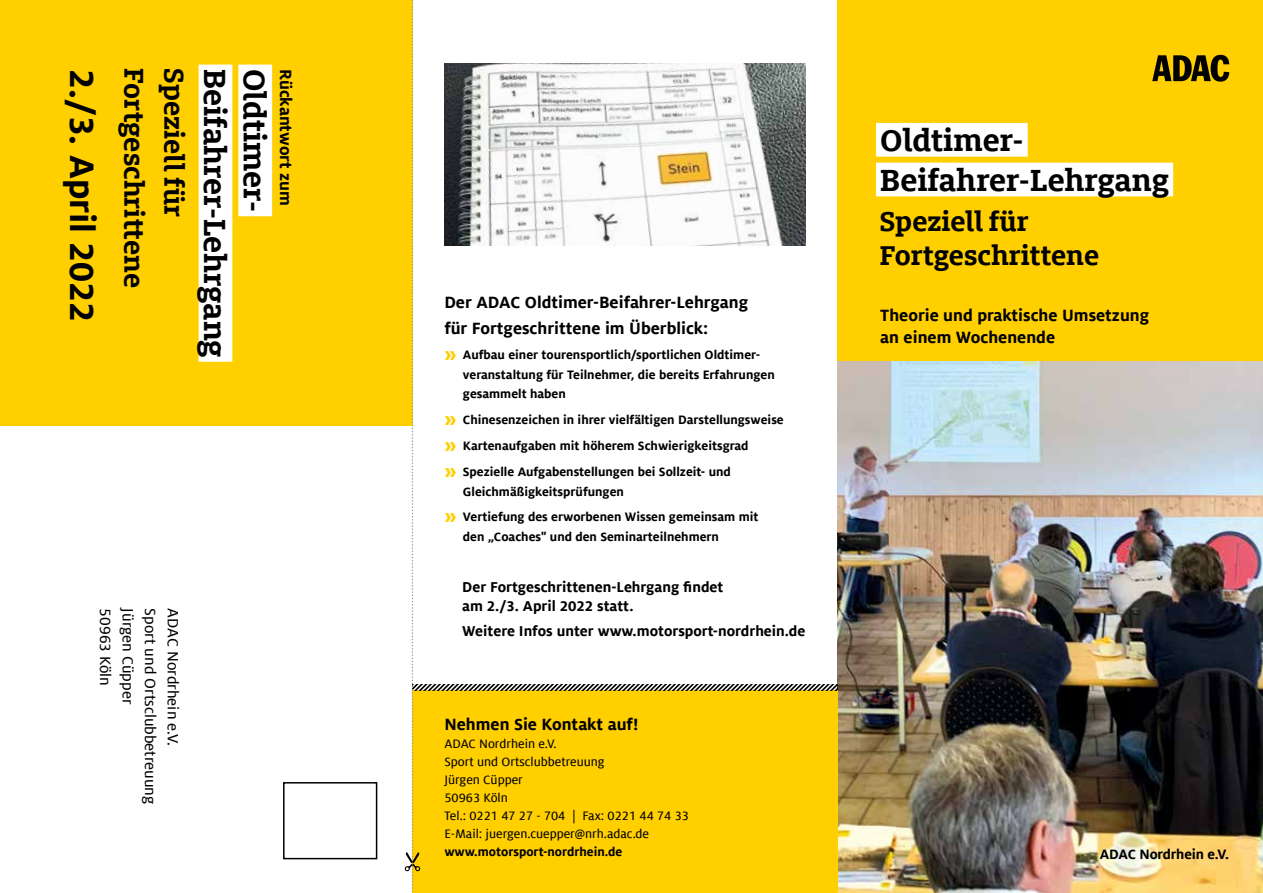
<style>
.page{position:relative;width:1263px;height:893px;background:#fff}
.page>*{position:absolute;margin:0;border:0;box-sizing:border-box;transform-origin:0 0}
.t1{font:700 37.5px "Milo Offc Pro";color:#000}
.t2{font:700 33.75px/39.8px "Milo Slab Offc Pro";color:#000}
.t3{font:700 30px/34.5px "Milo Slab Offc Pro";color:#000}
.t4{font:700 18px/26px "Milo Offc Pro";color:#000}
.t5{font:16.5px "Milo Offc Pro Text";color:#000}
.t6{font:700 15.75px/18.9px "Milo Offc Pro";color:#000}
.t7{font:700 15px "Milo Offc Pro";letter-spacing:-.01em;color:#000}
.t8{font:700 13.5px/26px "Milo Offc Pro";color:#000}
.t9{font:13.5px/18px "Milo Offc Pro Text";color:#000}
.s1{font-size:22.5px;color:#ffcf00}
</style>
<div class="page">
<div style="left:0;top:0;width:412px;height:425px;background:#ffcf00"></div>
<img style="left:838px;top:361px;width:425px;height:532px">
<div style="left:838px;top:0;width:425px;height:361px;background:#ffcf00"></div>
<svg style="left:1152px;top:55px;width:77px;height:27px"></svg>
<div style="left:876px;top:123px;width:152px;height:34px;background:#fff"></div>
<div style="left:876px;top:163px;width:297px;height:33px;background:#fff"></div>
<div style="left:283px;top:782px;width:94px;height:77px;border:2px solid #000"></div>
<div style="left:238px;top:65px;width:34px;height:151px;background:#fff"></div>
<div style="left:199px;top:65px;width:33px;height:297px;background:#fff"></div>
<svg style="left:405px;top:0;width:433px;height:893px"></svg>
<h1 class="t1" style="left:103px;top:69px;width:254px;rotate:90deg">2./3. April 2022</h1>
<h3 class="t3" style="left:153px;top:68px;width:221px;rotate:90deg">Fortgeschrittene</h3>
<h3 class="t3" style="left:192px;top:68px;width:150px;rotate:90deg">Speziell für</h3>
<h2 class="t2" style="left:236px;top:69px;width:290px;rotate:90deg">Beifahrer-Lehrgang</h2>
<h2 class="t2" style="left:276px;top:69px;width:145px;rotate:90deg">Oldtimer-</h2>
<h3 class="t4" style="left:299px;top:69px;width:139px;rotate:90deg">Rückantwort zum</h3>
<p class="t5" style="left:114px;top:608px;width:79px;rotate:90deg">50963 Köln</p>
<p class="t5" style="left:137px;top:608px;width:97px;rotate:90deg">Jürgen Cüpper</p>
<p class="t5" style="left:159px;top:608px;width:197px;rotate:90deg">Sport und Ortsclubbetreuung</p>
<p class="t5" style="left:182px;top:608px;width:139px;rotate:90deg">ADAC Nordrhein e.V.</p>
<h3 class="t4" style="left:444px;top:289px;width:305px">Der ADAC Oldtimer-Beifahrer-Lehrgang für Fortgeschrittene im Überblick:</h3>
<p class="t8" style="left:463px;top:345px;width:313px;line-height:19.5px;text-indent:-19px"><span class="s1">››</span> Aufbau einer tourensportlich/sportlichen Oldtimer&shy;veranstaltung für Teilnehmer, die bereits Erfahrungen gesammelt haben</p>
<p class="t8" style="left:444px;top:407px;width:341px"><span class="s1">››</span> Chinesenzeichen in ihrer vielfältigen Darstellungsweise <span class="s1">››</span> Kartenaufgaben mit höherem Schwierigkeitsgrad<br><span class="s1">››</span> Spezielle Aufgabenstellungen bei Sollzeit- und</p>
<p class="t8" style="left:444px;top:478px;width:316px;text-indent:19px">Gleichmäßigkeitsprüfungen<br><span class="s1">››</span> Vertiefung des erworbenen Wissen gemeinsam mit</p>
<p class="t8" style="left:463px;top:524px;width:258px">den „Coaches" und den Seminarteilnehmern</p>
<p class="t6" style="left:462px;top:578px;width:263px">Der Fortgeschrittenen-Lehrgang findet am 2./3. April 2022 statt.</p>
<p class="t6" style="left:462px;top:622px;width:345px">Weitere Infos unter www.motorsport-nordrhein.de</p>
<h3 class="t4" style="left:444px;top:711px;width:196px">Nehmen Sie Kontakt auf!</h3>
<p class="t9" style="left:444px;top:735px;width:246px">ADAC Nordrhein e.V.<br>Sport und Ortsclubbetreuung<br>Jürgen Cüpper<br>50963 Köln<br>Tel.: 0221 47 27 - 704 | Fax: 0221 44 74 33<br>E-Mail: juergen.cuepper@nrh.adac.de</p>
<p class="t8" style="left:444px;top:839px;width:179px">www.motorsport-nordrhein.de</p>
<h2 class="t2" style="left:880px;top:119px;width:290px">Oldtimer-<br>Beifahrer-Lehrgang</h2>
<h3 class="t3" style="left:880px;top:203px;width:221px">Speziell für<br>Fortgeschrittene</h3>
<h3 class="t4" style="left:880px;top:305px;width:270px;line-height:21.6px">Theorie und praktische Umsetzung an einem Wochenende</h3>
<p class="t7" style="left:1100px;top:846px;width:131px">ADAC Nordrhein e.V.</p>
</div>
